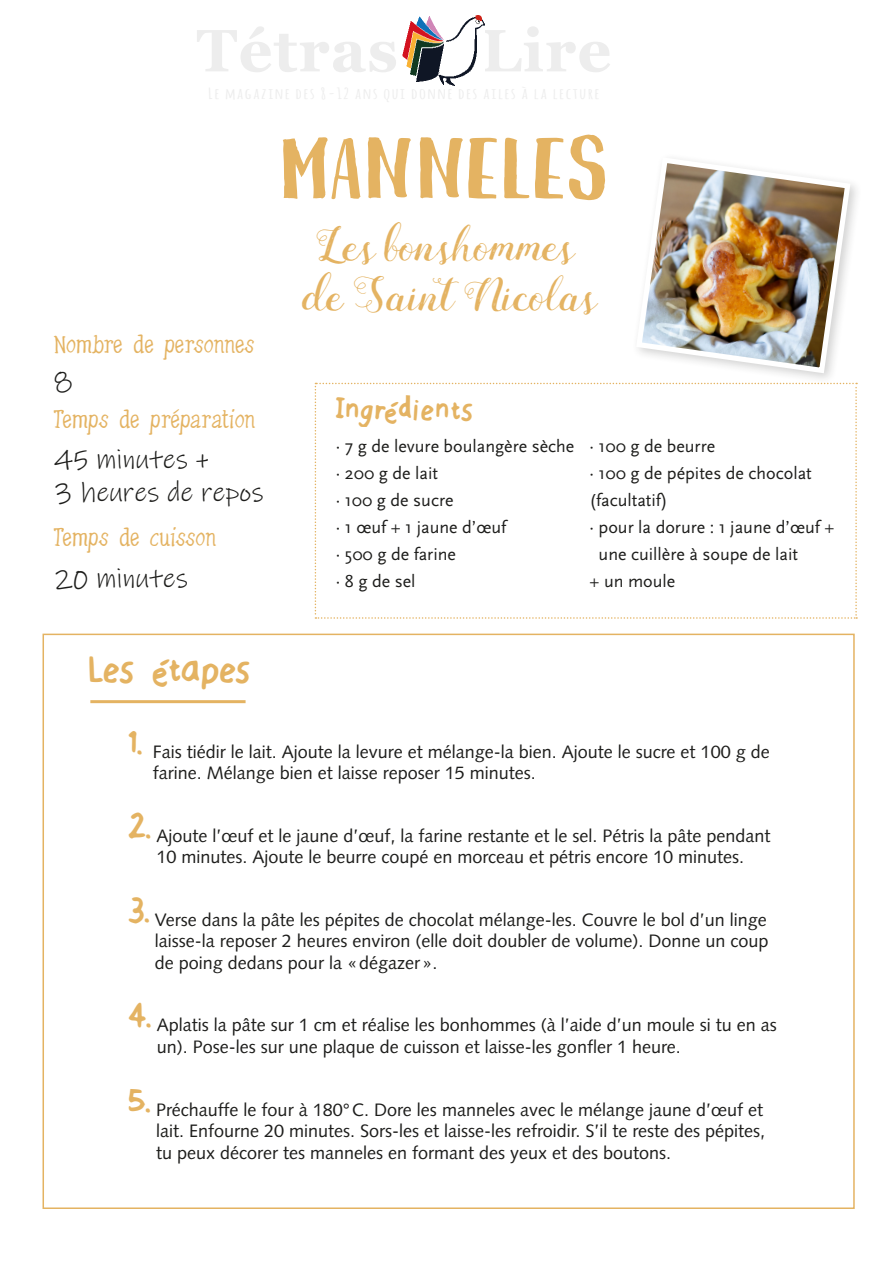
<style>
.page{position:relative;width:893px;height:1263px;background:#fff}
.page>*{position:absolute;margin:0;border:0;box-sizing:border-box;transform-origin:0 0}
.t1{font:87.3px "Breathe";letter-spacing:.045em;color:#e4b362}
.t2{font:48px/49.5px "Mightype Script";color:#e4b362}
.t3{font:45px "Sensible Schooling";color:#e4b362}
.t4{font:36px "Sensible Schooling";letter-spacing:.04em;color:#e4b362}
.t5{font:27.6px/33px "Ink Free";color:#1d1d1b}
.t6{font:27px "Chicken Fried Steak";color:#e4b362}
.t7{font:18px/21.6px "Syntax LT Std";color:#1d1d1b}
.t8{font:18px/27px "Scala Sans";color:#1d1d1b}
</style>
<div class="page">
<svg style="left:315px;top:383px;width:542px;height:236px"></svg>
<hr style="left:90px;top:700px;width:156px;height:3px;background:#e4b362">
<div style="left:631px;top:152px;width:231px;height:233px;background:#1d1d1b;opacity:.2"></div>
<img style="left:633px;top:154px;width:220px;height:222px">
<img style="left:402px;top:15px;width:83px;height:71px">
<h1 class="t1" style="left:283px;top:129px;width:325px">MANNELES</h1>
<h3 class="t6" style="left:54px;top:330px;width:202px">Nombre de personnes</h3>
<h3 class="t5" style="left:54px;top:364px;width:21px">8</h3>
<h3 class="t6" style="left:54px;top:404px;width:203px">Temps de préparation</h3>
<h3 class="t5" style="left:54px;top:443px;width:211px">45 minutes +<br>3 heures de repos</h3>
<h3 class="t6" style="left:54px;top:522px;width:164px">Temps de cuisson</h3>
<h3 class="t5" style="left:54px;top:562px;width:136px">20 minutes</h3>
<h3 class="t3" style="left:89px;top:651px;width:162px">Les étapes</h3>
<h2 class="t2" style="left:303px;top:225px;width:296px">Les bonshommes de Saint Nicolas</h2>
<h3 class="t4" style="left:336px;top:395px;width:138px">Ingrédients</h3>
<p class="t8" style="left:336px;top:433px;width:240px">· 7 g de levure boulangère sèche · 200 g de lait<br>· 100 g de sucre<br>· 1 œuf + 1 jaune d’œuf<br>· 500 g de farine<br>· 8 g de sel</p>
<p class="t8" style="left:590px;top:433px;width:127px">· 100 g de beurre</p>
<p class="t8" style="left:590px;top:460px;width:224px">· 100 g de pépites de chocolat</p>
<p class="t8" style="left:590px;top:487px;width:79px">(facultatif)</p>
<p class="t8" style="left:590px;top:514px;width:246px">· pour la dorure : 1 jaune d’œuf +</p>
<p class="t8" style="left:599px;top:541px;width:201px">une cuillère à soupe de lait</p>
<p class="t8" style="left:590px;top:568px;width:87px">+ un moule</p>
<h3 class="t3" style="left:129px;top:721px;width:15px">1.</h3>
<p class="t7" style="left:153px;top:740px;width:618px">Fais tiédir le lait. Ajoute la levure et mélange-la bien. Ajoute le sucre et 100 g de farine. Mélange bien et laisse reposer 15 minutes.</p>
<h3 class="t3" style="left:129px;top:805px;width:24px">2.</h3>
<p class="t7" style="left:156px;top:825px;width:615px">Ajoute l’œuf et le jaune d’œuf, la farine restante et le sel. Pétris la pâte pendant<br>10 minutes. Ajoute le beurre coupé en morceau et pétris encore 10 minutes.</p>
<h3 class="t3" style="left:129px;top:890px;width:22px">3.</h3>
<p class="t7" style="left:155px;top:909px;width:615px;text-align:justify">Verse dans la pâte les pépites de chocolat mélange-les. Couvre le bol d’un linge laisse-la reposer 2 heures environ (elle doit doubler de volume). Donne un coup de poing dedans pour la «dégazer».</p>
<h3 class="t3" style="left:129px;top:995px;width:24px">4.</h3>
<p class="t7" style="left:157px;top:1014px;width:622px">Aplatis la pâte sur 1 cm et réalise les bonhommes (à l’aide d’un moule si tu en as un). Pose-les sur une plaque de cuisson et laisse-les gonfler 1 heure.</p>
<h3 class="t3" style="left:129px;top:1079px;width:23px">5.</h3>
<p class="t7" style="left:156px;top:1098px;width:611px">Préchauffe le four à 180°C. Dore les manneles avec le mélange jaune d’œuf et lait. Enfourne 20 minutes. Sors-les et laisse-les refroidir. S’il te reste des pépites, tu peux décorer tes manneles en formant des yeux et des boutons.</p>
</div>
